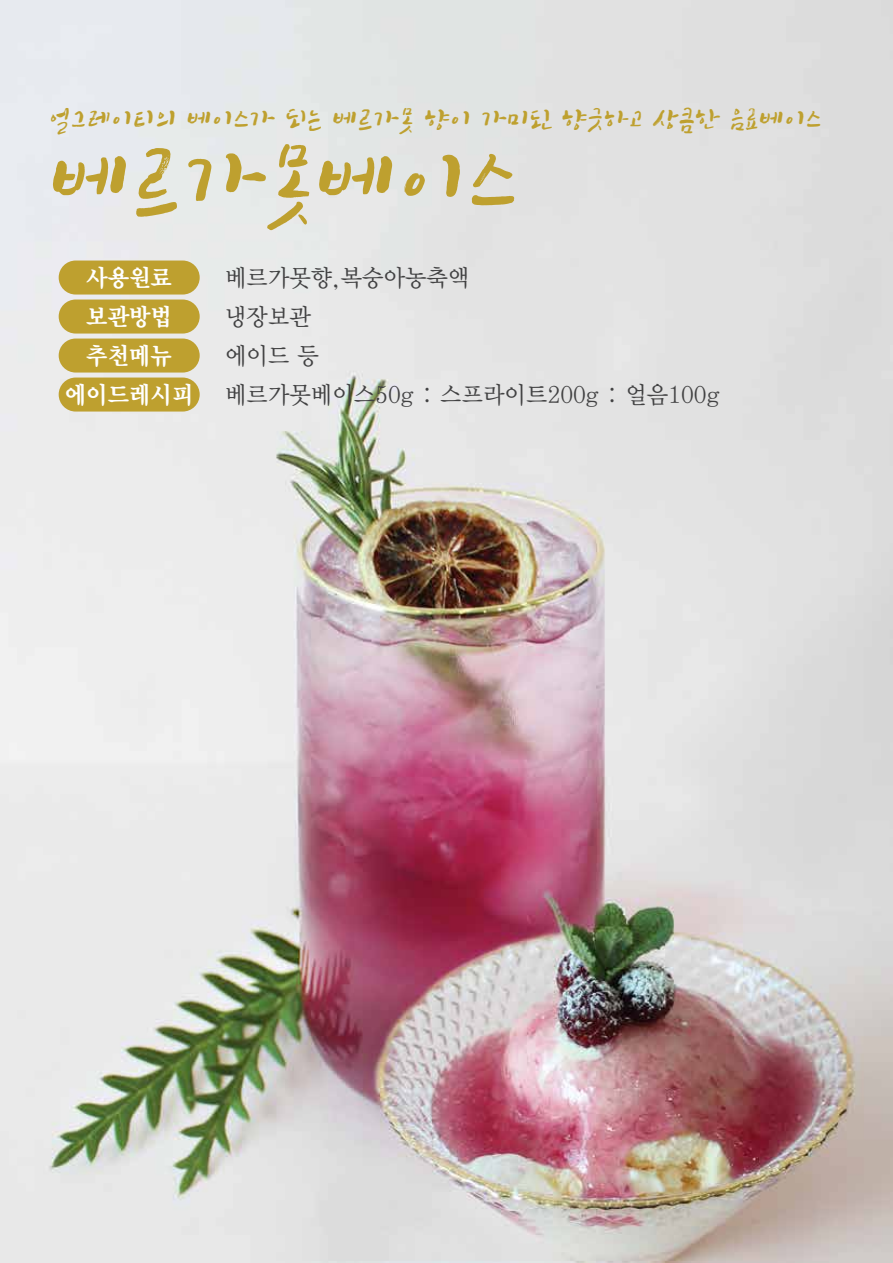
<style>
.page{position:relative;width:893px;height:1263px;background:#fff}
.page>*{position:absolute;margin:0;border:0;box-sizing:border-box;transform-origin:0 0}
.t1{font:97.5px "Makgeolli";letter-spacing:.02em;color:#bea02f}
.t2{font:30px "Makgeolli";letter-spacing:.02em;color:#bea02f}
.t3{font:24px/39px "YDVY Mj O33";color:#414142;scale:.95 1}
.t4{font:24px/39px "YDVY Mj O35";color:#fff;text-align:center;scale:.95 1}
</style>
<div class="page">
<img style="left:0;top:0;width:893px;height:1263px">
<div style="left:59px;top:261px;width:141px;height:34px;background:#bea02f;border-radius:17px"></div>
<div style="left:59px;top:300px;width:141px;height:34px;background:#bea02f;border-radius:17px"></div>
<div style="left:59px;top:339px;width:141px;height:34px;background:#bea02f;border-radius:17px"></div>
<div style="left:59px;top:378px;width:141px;height:34px;background:#bea02f;border-radius:17px"></div>
<p class="t2" style="left:50px;top:102px;width:773px">얼그레이티의 베이스가 되는 베르가못 향이 가미된 향긋하고 상큼한 음료베이스</p>
<h1 class="t1" style="left:50px;top:124px;width:470px">베르가못베이스</h1>
<p class="t4" style="left:65px;top:257px;width:137px">사용원료 보관방법 추천메뉴 에이드레시피</p>
<p class="t3" style="left:225px;top:257px;width:522px">베르가못향,복숭아농축액<br>냉장보관<br>에이드 등<br>베르가못베이스50g : 스프라이트200g : 얼음100g</p>
</div>
